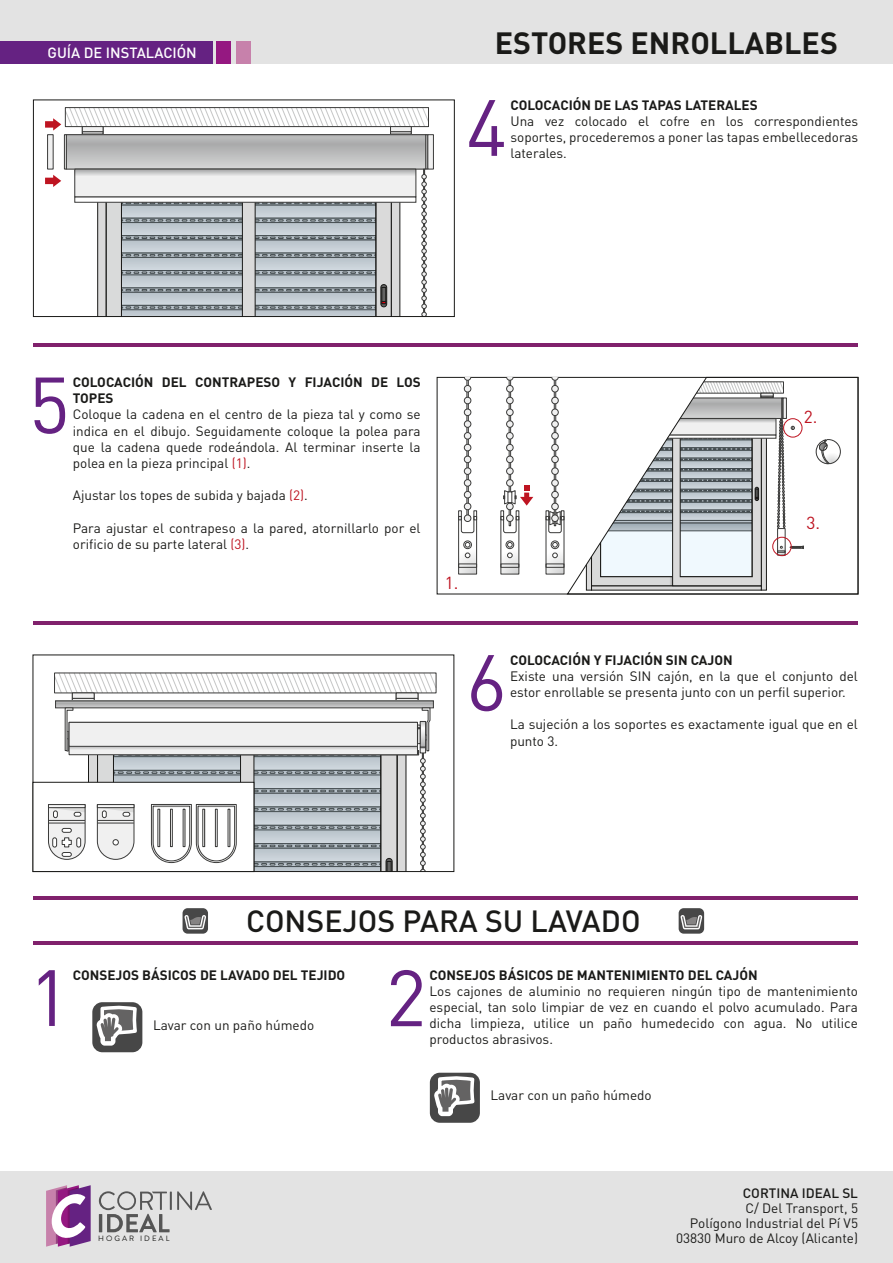
<style>
.page{position:relative;width:893px;height:1263px;background:#fff}
.page>*{position:absolute;margin:0;border:0;box-sizing:border-box;transform-origin:0 0}
.t1{font:78.3px "DIN";color:#652282}
.t2{font:500 30.3px "DIN";color:#1a1a18}
.t3{font:700 30.3px "DIN";color:#1a1a18}
.t4{font:17.25px "DIN";color:#be1421}
.t5{font:500 14.7px "DIN";color:#fff}
.t6{font:13.5px/16.2px "DIN";color:#1a1a18}
.t7{font:700 13.5px/16.2px "DIN";color:#1a1a18}
.t8{font:500 13.5px "DIN";color:#1a1a18}
.t9{font:7.65px "Brandon Grotesque";letter-spacing:.265em;color:#1a1a18}
.s1{color:#be1421}
</style>
<div class="page">
<div style="left:0;top:0;width:893px;height:64px;background:#e3e3e3"></div>
<div style="left:0;top:1172px;width:893px;height:91px;background:#e3e3e3"></div>
<div style="left:0;top:41px;width:212px;height:23px;background:#652282"></div>
<div style="left:216px;top:41px;width:15px;height:23px;background:#951881"></div>
<div style="left:236px;top:41px;width:15px;height:23px;background:#c781ab"></div>
<hr style="left:34px;top:343px;width:824px;height:4px;background:#80216c">
<svg style="left:566px;top:377px;width:293px;height:218px"></svg>
<svg style="left:458px;top:377px;width:19px;height:198px"></svg>
<svg style="left:545px;top:377px;width:259px;height:209px"></svg>
<div style="left:551px;top:515px;width:8px;height:7px;border:1px solid #3b3b3a;border-radius:50%"></div>
<svg style="left:500px;top:377px;width:33px;height:198px"></svg>
<svg style="left:46px;top:1185px;width:45px;height:62px"></svg>
<svg style="left:99px;top:1191px;width:113px;height:41px"></svg>
<svg style="left:45px;top:175px;width:16px;height:12px"></svg>
<svg style="left:97px;top:203px;width:303px;height:112px"></svg>
<svg style="left:45px;top:107px;width:384px;height:42px"></svg>
<svg style="left:390px;top:126px;width:22px;height:5px"></svg>
<div style="left:390px;top:131px;width:22px;height:3px;background:#f0f0f0;border:1px solid #3b3b3a"></div>
<svg style="left:68px;top:136px;width:356px;height:31px"></svg>
<div style="left:66px;top:134px;width:360px;height:35px;border:1px solid #3b3b3a"></div>
<div style="left:64px;top:134px;width:3px;height:35px;background:#f0f0f0;border:1px solid #3b3b3a"></div>
<hr style="left:426px;top:134px;width:2px;height:35px;background:#f0f0f0">
<svg style="left:76px;top:171px;width:338px;height:24px"></svg>
<div style="left:74px;top:169px;width:342px;height:28px;border:1px solid #3b3b3a"></div>
<svg style="left:74px;top:197px;width:342px;height:6px"></svg>
<svg style="left:421px;top:169px;width:6px;height:146px"></svg>
<div style="left:47px;top:134px;width:7px;height:35px;background:#f0f0f0;border:1px solid #3b3b3a"></div>
<div style="left:427px;top:134px;width:7px;height:35px;background:#f0f0f0;border:1px solid #3b3b3a"></div>
<div style="left:33px;top:100px;width:422px;height:217px;border:1px solid #1a1a18"></div>
<hr style="left:34px;top:896px;width:824px;height:4px;background:#80216c">
<hr style="left:34px;top:941px;width:824px;height:4px;background:#80216c">
<div style="left:679px;top:908px;width:25px;height:26px;background:#474747;border-radius:5px"></div>
<svg style="left:680px;top:915px;width:22px;height:14px"></svg>
<div style="left:183px;top:908px;width:25px;height:26px;background:#474747;border-radius:5px"></div>
<svg style="left:184px;top:915px;width:22px;height:14px"></svg>
<div style="left:92px;top:1002px;width:50px;height:50px;background:#474747;border-radius:10px"></div>
<svg style="left:96px;top:1004px;width:43px;height:42px"></svg>
<div style="left:430px;top:1073px;width:50px;height:50px;background:#474747;border-radius:10px"></div>
<svg style="left:434px;top:1074px;width:42px;height:42px"></svg>
<hr style="left:34px;top:621px;width:824px;height:4px;background:#80216c">
<div style="left:33px;top:782px;width:221px;height:90px;background:#fff;border:1px solid #1a1a18"></div>
<svg style="left:48px;top:672px;width:389px;height:199px"></svg>
<hr style="left:97px;top:820px;width:37px;height:1px;background:#3b3b3a">
<hr style="left:97px;top:823px;width:37px;height:1px;background:#3b3b3a">
<p class="t5" style="left:48px;top:43px;width:151px">GUÍA DE INSTALACIÓN</p>
<h2 class="t3" style="left:495px;top:23px;width:345px">ESTORES ENROLLABLES</h2>
<p class="t7" style="left:510px;top:96px;width:249px">COLOCACIÓN DE LAS TAPAS LATERALES</p>
<p class="t6" style="left:510px;top:113px;width:349px">Una vez colocado el cofre en los correspondientes soportes, procederemos a poner las tapas embellecedoras</p>
<h1 class="t1" style="left:466px;top:79px;width:42px">4</h1>
<p class="t6" style="left:510px;top:145px;width:58px">laterales.</p>
<p class="t7" style="left:73px;top:373px;width:349px">COLOCACIÓN DEL CONTRAPESO Y FIJACIÓN DE LOS<br>TOPES</p>
<p class="t6" style="left:73px;top:406px;width:349px;text-align:justify">Coloque la cadena en el centro de la pieza tal y como se indica en el dibujo. Seguidamente coloque la polea para que la cadena quede rodeándola. Al terminar inserte la polea en la pieza principal <span class="s1">(1)</span>.</p>
<p class="t6" style="left:73px;top:487px;width:237px">Ajustar los topes de subida y bajada <span class="s1">(2)</span>.</p>
<p class="t6" style="left:73px;top:520px;width:349px">Para ajustar el contrapeso a la pared, atornillarlo por el orificio de su parte lateral <span class="s1">(3)</span>.</p>
<h1 class="t1" style="left:29px;top:356px;width:42px">5</h1>
<p class="t4" style="left:804px;top:406px;width:15px">2.</p>
<p class="t4" style="left:445px;top:572px;width:15px">1.</p>
<p class="t4" style="left:806px;top:512px;width:15px">3.</p>
<h1 class="t1" style="left:466px;top:634px;width:42px">6</h1>
<p class="t7" style="left:510px;top:651px;width:224px">COLOCACIÓN Y FIJACIÓN SIN CAJON</p>
<p class="t6" style="left:510px;top:667px;width:349px">Existe una versión SIN cajón, en la que el conjunto del estor enrollable se presenta junto con un perfil superior.</p>
<p class="t6" style="left:510px;top:716px;width:349px">La sujeción a los soportes es exactamente igual que en el punto 3.</p>
<h2 class="t2" style="left:246px;top:902px;width:396px">CONSEJOS PARA SU LAVADO</h2>
<p class="t7" style="left:73px;top:966px;width:274px">CONSEJOS BÁSICOS DE LAVADO DEL TEJIDO</p>
<h1 class="t1" style="left:29px;top:949px;width:42px">1</h1>
<h1 class="t1" style="left:386px;top:949px;width:42px">2</h1>
<p class="t6" style="left:153px;top:1016px;width:163px">Lavar con un paño húmedo</p>
<p class="t7" style="left:429px;top:966px;width:330px">CONSEJOS BÁSICOS DE MANTENIMIENTO DEL CAJÓN</p>
<p class="t6" style="left:429px;top:983px;width:430px;text-align:justify">Los cajones de aluminio no requieren ningún tipo de mantenimiento especial, tan solo limpiar de vez en cuando el polvo acumulado. Para dicha limpieza, utilice un paño humedecido con agua. No utilice productos abrasivos.</p>
<p class="t6" style="left:491px;top:1087px;width:163px">Lavar con un paño húmedo</p>
<p class="t8" style="left:743px;top:1184px;width:117px">CORTINA IDEAL SL</p>
<p class="t6" style="left:690px;top:1200px;width:170px;line-height:15px;text-align:right">C/ Del Transport, 5<br>Polígono Industrial del Pí V5</p>
<p class="t9" style="left:98px;top:1233px;width:73px">HOGAR IDEAL</p>
<p class="t6" style="left:676px;top:1229px;width:183px">03830 Muro de Alcoy (Alicante)</p>
</div>
